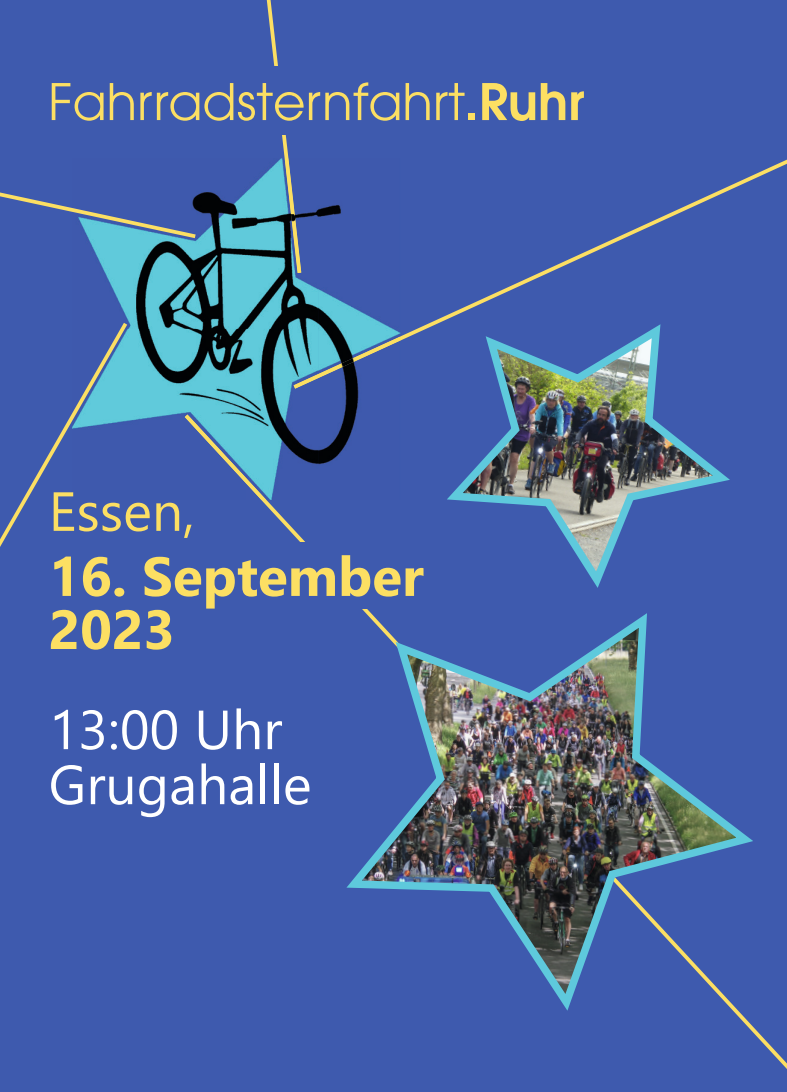
<style>
.page{position:relative;width:787px;height:1092px;background:#fff}
.page>*{position:absolute;margin:0;border:0;box-sizing:border-box;transform-origin:0 0}
.t1{font:55px/55px "Segoe UI";color:#fff}
.t2{font:700 55px "Segoe UI";color:#fcdf63}
.t3{font:55px "Segoe UI";color:#fcdf63}
.t4{font:50px "ITC Avant Garde Std";color:#fcdf63}
.s1{font-weight:600}
</style>
<div class="page">
<div style="left:0;top:0;width:787px;height:1091px;background:#3e5aae"></div>
<svg style="left:267px;top:0;width:22px;height:158px"></svg>
<div style="left:48px;top:66px;width:546px;height:69px;background:#3e5aae"></div>
<svg style="left:400px;top:160px;width:387px;height:181px"></svg>
<img style="left:89px;top:158px;width:311px;height:342px">
<img style="left:185px;top:414px;width:81px;height:86px">
<img style="left:285px;top:158px;width:16px;height:115px">
<img style="left:293px;top:336px;width:107px;height:52px">
<img style="left:131px;top:490px;width:114px;height:10px">
<img style="left:131px;top:492px;width:60px;height:8px">
<img style="left:346px;top:609px;width:407px;height:403px">
<img style="left:439px;top:317px;width:299px;height:271px">
<svg style="left:0;top:318px;width:131px;height:229px"></svg>
<svg style="left:0;top:172px;width:200px;height:69px"></svg>
<p class="t4" style="left:48px;top:71px;width:537px">Fahrradsternfahrt<span class="s1">.Ruhr</span></p>
<p class="t3" style="left:49px;top:459px;width:148px">Essen,</p>
<p class="t2" style="left:49px;top:524px;width:377px">16. September</p>
<p class="t2" style="left:49px;top:577px;width:128px">2023</p>
<p class="t1" style="left:49px;top:697px;width:264px">13:00 Uhr<br>Grugahalle</p>
</div>
